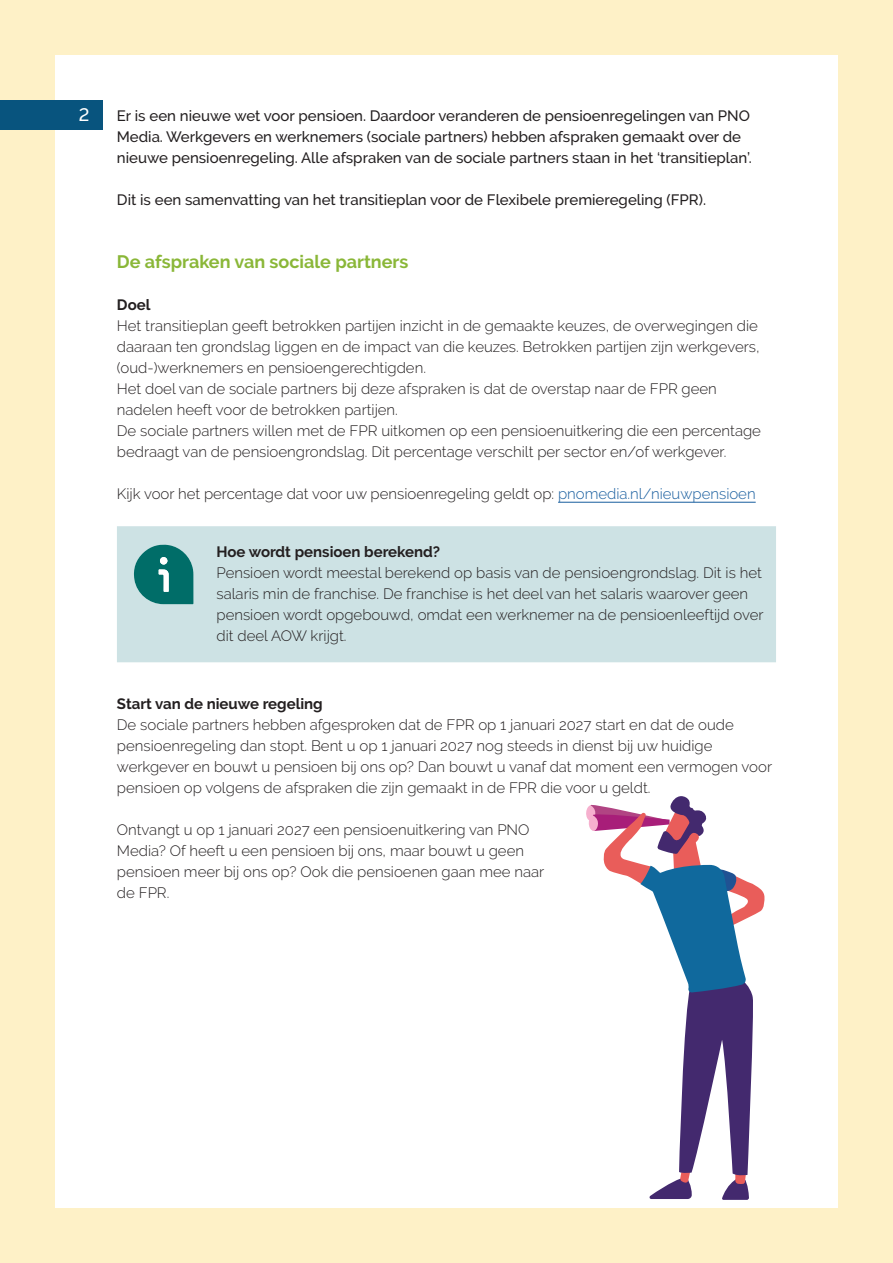
<style>
.page{position:relative;width:893px;height:1263px;background:#fef1c7}
.page>*{position:absolute;margin:0;border:0;box-sizing:border-box;transform-origin:0 0}
.t1{font:700 18px "Raleway";color:#8ab738}
.t2{font:500 18px "Raleway";color:#fff}
.t3{font:300 15px/21px "Raleway";color:#231f20}
.t4{font:500 15px/21px "Raleway";color:#231f20}
.t5{font:700 15px "Raleway";color:#231f20}
.s1{color:#175d9e}
</style>
<div class="page">
<div style="left:55px;top:55px;width:783px;height:1153px;background:#fff"></div>
<div style="left:0;top:100px;width:102px;height:30px;background:#08547e"></div>
<hr style="left:558px;top:502px;width:198px;height:1px;background:#175d9e">
<div style="left:117px;top:526px;width:659px;height:136px;background:#cde2e4"></div>
<svg style="left:133px;top:544px;width:60px;height:60px;background:#308885"></svg>
<div style="left:160px;top:557px;width:7px;height:7px;background:#fff;border-radius:50%"></div>
<svg style="left:586px;top:796px;width:178px;height:404px"></svg>
<p class="t2" style="left:79px;top:104px;width:12px">2</p>
<p class="t4" style="left:117px;top:105px;width:636px">Er is een nieuwe wet voor pensioen. Daardoor veranderen de pensioenregelingen van PNO<br>Media. Werkgevers en werknemers (sociale partners) hebben afspraken gemaakt over de nieuwe pensioenregeling. Alle afspraken van de sociale partners staan in het ‘transitieplan’.</p>
<p class="t4" style="left:117px;top:189px;width:591px">Dit is een samenvatting van het transitieplan voor de Flexibele premieregeling (FPR).</p>
<p class="t1" style="left:117px;top:252px;width:293px">De afspraken van sociale partners</p>
<p class="t5" style="left:117px;top:296px;width:35px">Doel</p>
<p class="t3" style="left:117px;top:315px;width:645px">Het transitieplan geeft betrokken partijen inzicht in de gemaakte keuzes, de overwegingen die daaraan ten grondslag liggen en de impact van die keuzes. Betrokken partijen zijn werkgevers, (oud-)werknemers en pensioengerechtigden.<br>Het doel van de sociale partners bij deze afspraken is dat de overstap naar de FPR geen nadelen heeft voor de betrokken partijen.<br>De sociale partners willen met de FPR uitkomen op een pensioenuitkering die een percentage bedraagt van de pensioengrondslag. Dit percentage verschilt per sector en/of werkgever.</p>
<p class="t3" style="left:117px;top:483px;width:640px">Kijk voor het percentage dat voor uw pensioenregeling geldt op: <span class="s1">pnomedia.nl/nieuwpensioen</span></p>
<p class="t5" style="left:216px;top:543px;width:225px">Hoe wordt pensioen berekend?</p>
<p class="t3" style="left:216px;top:562px;width:549px">Pensioen wordt meestal berekend op basis van de pensioengrondslag. Dit is het salaris min de franchise. De franchise is het deel van het salaris waarover geen pensioen wordt opgebouwd, omdat een werknemer na de pensioenleeftijd over dit deel AOW krijgt.</p>
<p class="t5" style="left:117px;top:695px;width:207px">Start van de nieuwe regeling</p>
<p class="t3" style="left:117px;top:714px;width:657px">De sociale partners hebben afgesproken dat de FPR op 1 januari 2027 start en dat de oude pensioenregeling dan stopt. Bent u op 1 januari 2027 nog steeds in dienst bij uw huidige werkgever en bouwt u pensioen bij ons op? Dan bouwt u vanaf dat moment een vermogen voor pensioen op volgens de afspraken die zijn gemaakt in de FPR die voor u geldt.</p>
<p class="t3" style="left:117px;top:819px;width:429px">Ontvangt u op 1 januari 2027 een pensioenuitkering van PNO Media? Of heeft u een pensioen bij ons, maar bouwt u geen pensioen meer bij ons op? Ook die pensioenen gaan mee naar de FPR.</p>
</div>
